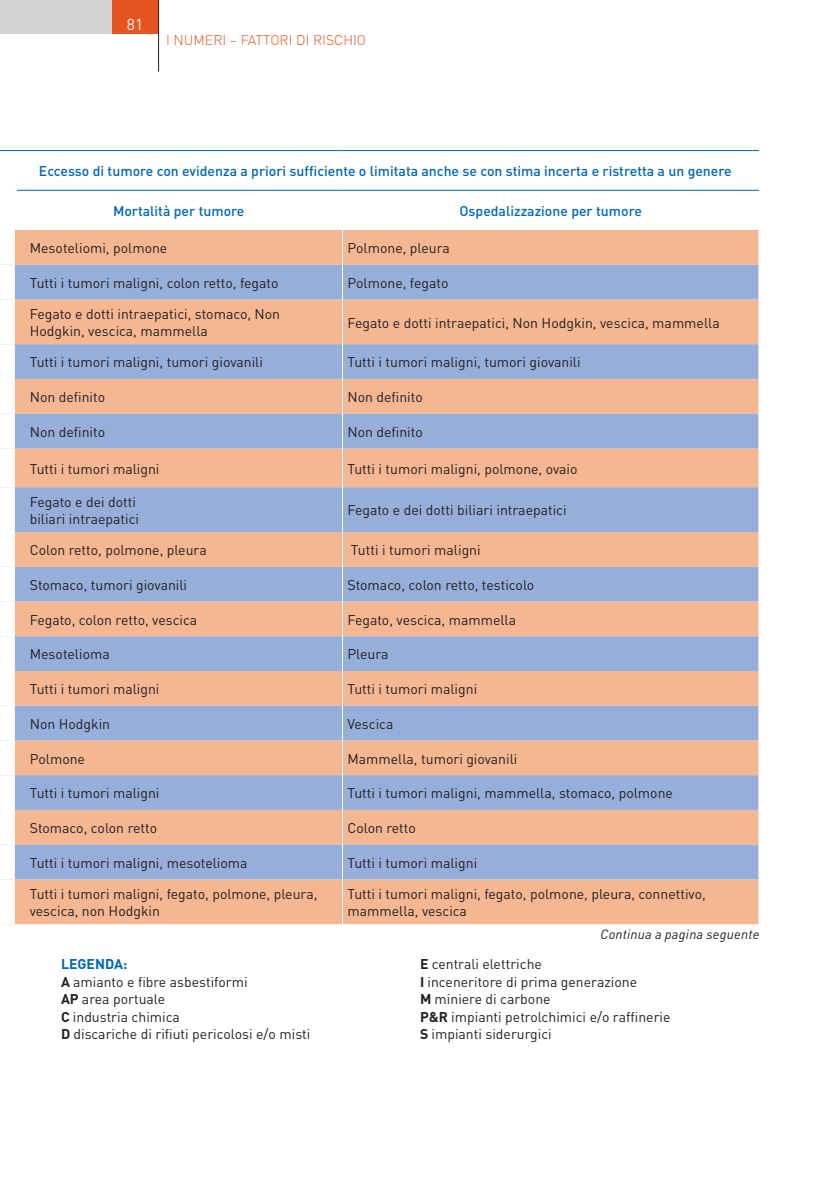
<style>
.page{position:relative;width:819px;height:1191px;background:#fff}
.page>*{position:absolute;margin:0;border:0;box-sizing:border-box;transform-origin:0 0}
.t1{font:15.75px "DIN";color:#fff}
.didascalie{font:14px/17.5px "DIN";color:#231f20}
.t2{font:500 14px "DIN";color:#0166b3}
.t3{font:300 14px "DIN";color:#e6551f}
.didascalie-2{font:700 14px "DIN";color:#0166b3}
.TXT_corrente{font:italic 13.3px "DIN";letter-spacing:.015em;color:#231f20}
.s1{font-weight:700}
</style>
<div class="page">
<div style="left:0;top:0;width:159px;height:34px;background:#d1d2d4"></div>
<div style="left:113px;top:0;width:46px;height:34px;background:#e6551f"></div>
<hr style="left:158px;top:0;width:1px;height:72px;background:#231f20">
<svg style="left:17px;top:151px;width:742px;height:39px"></svg>
<div style="left:15px;top:230px;width:743px;height:694px;background:#f5b692"></div>
<svg style="left:15px;top:265px;width:743px;height:614px;background:#c3b2b8"></svg>
<hr style="left:17px;top:190px;width:325px;height:1px;background:#0166b3">
<hr style="left:342px;top:190px;width:417px;height:1px;background:#0166b3">
<hr style="left:342px;top:265px;width:1px;height:34px;background:#fff">
<hr style="left:342px;top:344px;width:1px;height:35px;background:#fff">
<hr style="left:342px;top:414px;width:1px;height:34px;background:#fff">
<hr style="left:342px;top:487px;width:1px;height:45px;background:#fff">
<hr style="left:342px;top:567px;width:1px;height:34px;background:#fff">
<hr style="left:342px;top:636px;width:1px;height:35px;background:#fff">
<hr style="left:342px;top:705px;width:1px;height:35px;background:#fff">
<hr style="left:342px;top:775px;width:1px;height:35px;background:#fff">
<hr style="left:342px;top:844px;width:1px;height:35px;background:#fff">
<hr style="left:342px;top:299px;width:1px;height:45px;background:#fff">
<hr style="left:342px;top:379px;width:1px;height:35px;background:#fff">
<hr style="left:342px;top:448px;width:1px;height:39px;background:#fff">
<hr style="left:342px;top:532px;width:1px;height:35px;background:#fff">
<hr style="left:342px;top:601px;width:1px;height:35px;background:#fff">
<hr style="left:342px;top:671px;width:1px;height:34px;background:#fff">
<hr style="left:342px;top:740px;width:1px;height:35px;background:#fff">
<hr style="left:342px;top:810px;width:1px;height:34px;background:#fff">
<hr style="left:342px;top:879px;width:1px;height:45px;background:#fff">
<hr style="left:342px;top:230px;width:1px;height:35px;background:#fff">
<hr style="left:0;top:150px;width:342px;height:1px;background:#0166b3">
<hr style="left:342px;top:150px;width:417px;height:1px;background:#0166b3">
<p class="t1" style="left:127px;top:14px;width:18px">81</p>
<p class="t3" style="left:166px;top:31px;width:201px">I NUMERI – FATTORI DI RISCHIO</p>
<p class="t2" style="left:39px;top:162px;width:694px">Eccesso di tumore con evidenza a priori sufficiente o limitata anche se con stima incerta e ristretta a un genere</p>
<p class="t2" style="left:113px;top:202px;width:133px">Mortalità per tumore</p>
<p class="t2" style="left:459px;top:202px;width:184px">Ospedalizzazione per tumore</p>
<p class="didascalie" style="left:30px;top:239px;width:139px">Mesoteliomi, polmone</p>
<p class="didascalie" style="left:347px;top:239px;width:104px">Polmone, pleura</p>
<p class="didascalie" style="left:30px;top:274px;width:250px">Tutti i tumori maligni, colon retto, fegato</p>
<p class="didascalie" style="left:347px;top:274px;width:102px">Polmone, fegato</p>
<p class="didascalie" style="left:30px;top:305px;width:252px">Fegato e dotti intraepatici, stomaco, Non<br>Hodgkin, vescica, mammella</p>
<p class="didascalie" style="left:347px;top:313px;width:374px">Fegato e dotti intraepatici, Non Hodgkin, vescica, mammella</p>
<p class="didascalie" style="left:30px;top:353px;width:235px">Tutti i tumori maligni, tumori giovanili</p>
<p class="didascalie" style="left:347px;top:353px;width:235px">Tutti i tumori maligni, tumori giovanili</p>
<p class="didascalie" style="left:30px;top:388px;width:77px">Non definito</p>
<p class="didascalie" style="left:347px;top:388px;width:77px">Non definito</p>
<p class="didascalie" style="left:30px;top:423px;width:77px">Non definito</p>
<p class="didascalie" style="left:347px;top:423px;width:77px">Non definito</p>
<p class="didascalie" style="left:30px;top:459px;width:131px">Tutti i tumori maligni</p>
<p class="didascalie" style="left:347px;top:459px;width:231px">Tutti i tumori maligni, polmone, ovaio</p>
<p class="didascalie" style="left:30px;top:492px;width:111px">Fegato e dei dotti biliari intraepatici</p>
<p class="didascalie" style="left:347px;top:501px;width:221px">Fegato e dei dotti biliari intraepatici</p>
<p class="didascalie" style="left:30px;top:541px;width:178px">Colon retto, polmone, pleura</p>
<p class="didascalie" style="left:351px;top:541px;width:131px">Tutti i tumori maligni</p>
<p class="didascalie" style="left:30px;top:576px;width:159px">Stomaco, tumori giovanili</p>
<p class="didascalie" style="left:347px;top:576px;width:188px">Stomaco, colon retto, testicolo</p>
<p class="didascalie" style="left:30px;top:610px;width:169px">Fegato, colon retto, vescica</p>
<p class="didascalie" style="left:347px;top:610px;width:170px">Fegato, vescica, mammella</p>
<p class="didascalie" style="left:30px;top:645px;width:81px">Mesotelioma</p>
<p class="didascalie" style="left:347px;top:645px;width:43px">Pleura</p>
<p class="didascalie" style="left:30px;top:680px;width:131px">Tutti i tumori maligni</p>
<p class="didascalie" style="left:347px;top:680px;width:131px">Tutti i tumori maligni</p>
<p class="didascalie" style="left:30px;top:714px;width:82px">Non Hodgkin</p>
<p class="didascalie" style="left:347px;top:714px;width:47px">Vescica</p>
<p class="didascalie" style="left:30px;top:749px;width:57px">Polmone</p>
<p class="didascalie" style="left:347px;top:749px;width:171px">Mammella, tumori giovanili</p>
<p class="didascalie" style="left:30px;top:784px;width:131px">Tutti i tumori maligni</p>
<p class="didascalie" style="left:347px;top:784px;width:327px">Tutti i tumori maligni, mammella, stomaco, polmone</p>
<p class="didascalie" style="left:30px;top:819px;width:129px">Stomaco, colon retto</p>
<p class="didascalie" style="left:347px;top:819px;width:70px">Colon retto</p>
<p class="didascalie" style="left:30px;top:853px;width:219px">Tutti i tumori maligni, mesotelioma</p>
<p class="didascalie" style="left:347px;top:853px;width:131px">Tutti i tumori maligni</p>
<p class="didascalie" style="left:30px;top:884px;width:289px">Tutti i tumori maligni, fegato, polmone, pleura, vescica, non Hodgkin</p>
<p class="didascalie" style="left:347px;top:884px;width:360px">Tutti i tumori maligni, fegato, polmone, pleura, connettivo, mammella, vescica</p>
<p class="didascalie-2" style="left:61px;top:955px;width:68px">LEGENDA:</p>
<p class="didascalie" style="left:61px;top:972px;width:188px"><span class="s1">A</span> amianto e fibre asbestiformi</p>
<p class="didascalie" style="left:61px;top:990px;width:106px"><span class="s1">AP</span> area portuale</p>
<p class="didascalie" style="left:61px;top:1007px;width:120px"><span class="s1">C</span> industria chimica</p>
<p class="didascalie" style="left:61px;top:1025px;width:251px"><span class="s1">D</span> discariche di rifiuti pericolosi e/o misti</p>
<p class="TXT_corrente" style="left:600px;top:926px;width:160px">Continua a pagina seguente</p>
<p class="didascalie" style="left:420px;top:955px;width:123px"><span class="s1">E</span> centrali elettriche</p>
<p class="didascalie" style="left:420px;top:972px;width:218px"><span class="s1">I</span> inceneritore di prima generazione</p>
<p class="didascalie" style="left:420px;top:990px;width:132px"><span class="s1">M</span> miniere di carbone</p>
<p class="didascalie" style="left:420px;top:1007px;width:252px"><span class="s1">P&amp;R</span> impianti petrolchimici e/o raffinerie</p>
<p class="didascalie" style="left:420px;top:1025px;width:133px"><span class="s1">S</span> impianti siderurgici</p>
</div>
